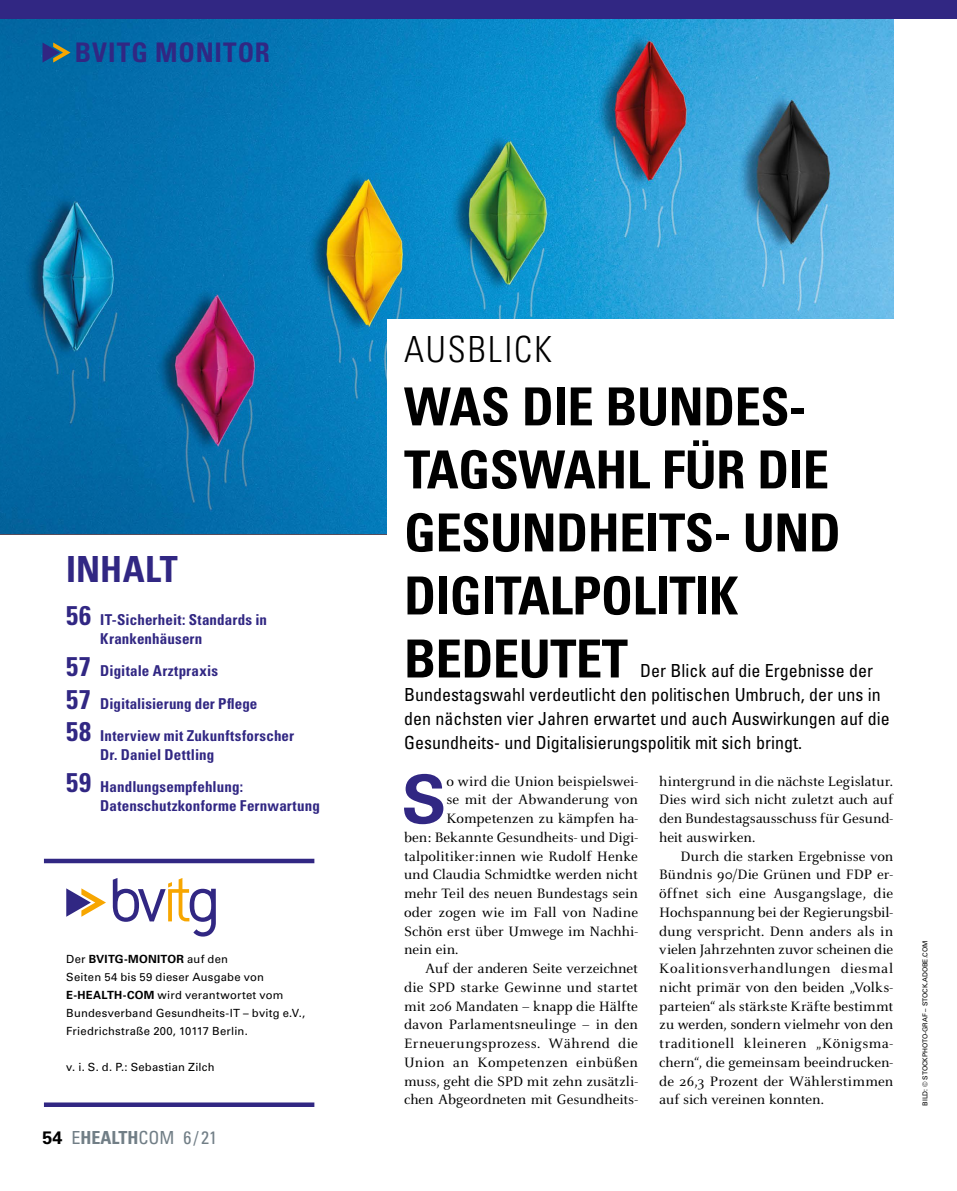
<style>
.page{position:relative;width:957px;height:1191px;background:#fff}
.page>*{position:absolute;margin:0;border:0;box-sizing:border-box;transform-origin:0 0}
.t1{font:700 66.9px "Univers LT Std";color:#312783}
.t2{font:700 condensed 52.5px/63px "Univers LT Std";letter-spacing:-.01em;color:#000}
.t3{font:300 condensed 36px "Univers LT Std";letter-spacing:.055em;color:#000}
.t4{font:700 condensed 36px "Univers LT Std";color:#312783}
.t5{font:700 condensed 27px "Univers LT Std";letter-spacing:.03em;color:#312783}
.t6{font:condensed 18px/24px "Univers LT Std";color:#000}
.t7{font:condensed 18px "Univers LT Std";color:#717e86}
.t8{font:15px/18.8px "Celeste OT";color:#000;text-align:justify}
.t9{font:700 condensed 15px/32.5px "Univers LT Std";letter-spacing:.01em;color:#312783}
.t10{font:15px "Celeste OT";letter-spacing:.02em;color:#000}
.t11{font:11.25px/18px "Univers LT Std";letter-spacing:.02em;color:#000}
.t12{font:6.75px "Univers LT Std";color:#000}
.s1{font-size:27px}
.s2{font-weight:700}
.s3{font-weight:700;font-stretch:normal;color:#000}
</style>
<div class="page">
<div style="left:0;top:0;width:957px;height:19px;background:#312783"></div>
<img style="left:0;top:19px;width:893px;height:514px">
<div style="left:387px;top:319px;width:519px;height:234px;background:#fff"></div>
<svg style="left:43px;top:43px;width:28px;height:20px"></svg>
<svg style="left:66px;top:888px;width:40px;height:28px"></svg>
<svg style="left:113px;top:878px;width:103px;height:58px"></svg>
<div style="left:44px;top:858px;width:270px;height:5px;background:#312783"></div>
<div style="left:44px;top:1102px;width:270px;height:5px;background:#312783"></div>
<h3 class="t5" style="left:75px;top:36px;width:197px">BVITG MONITOR</h3>
<h3 class="t4" style="left:66px;top:547px;width:113px">INHALT</h3>
<p class="t9" style="left:100px;top:610px;width:168px;line-height:18.8px;text-indent:-34px"><span class="s1">56</span> IT-Sicherheit: Standards in<br>Krankenhäusern</p>
<p class="t9" style="left:66px;top:654px;width:229px"><span class="s1">57</span> Digitale Arztpraxis<br><span class="s1">57</span> Digitalisierung der Pflege<br><span class="s1">58</span> Interview mit Zukunftsforscher</p>
<p class="t9" style="left:66px;top:738px;width:178px;text-align:center">Dr. Daniel Dettling<br><span class="s1">59</span> Handlungsempfehlung:</p>
<p class="t9" style="left:100px;top:789px;width:221px">Datenschutzkonforme Fernwartung</p>
<p class="t11" style="left:66px;top:949px;width:240px">Der <span class="s2">BVITG-MONITOR</span> auf den<br>Seiten 54 bis 59 dieser Ausgabe von <span class="s2">E-HEALTH-COM</span> wird verantwortet vom Bundesverband Gesundheits-IT – bvitg e.V., Friedrichstraße 200, 10117 Berlin.</p>
<p class="t11" style="left:66px;top:1057px;width:150px">v. i. S. d. P.: Sebastian Zilch</p>
<p class="t7" style="left:43px;top:1126px;width:176px"><span class="s3">54</span> E<span class="s2">HEALTH</span>COM 6 / 21</p>
<h3 class="t3" style="left:404px;top:328px;width:150px">AUSBLICK</h3>
<h2 class="t2" style="left:404px;top:375px;width:438px">WAS DIE BUNDES-<br>TAGSWAHL FÜR DIE<br>GESUNDHEITS- UND<br>DIGITALPOLITIK<br>BEDEUTET</h2>
<p class="t6" style="left:404px;top:659px;width:487px;text-indent:236px">Der Blick auf die Ergebnisse der Bundestagswahl verdeutlicht den politischen Umbruch, der uns in den nächsten vier Jahren erwartet und auch Auswirkungen auf die Gesundheits- und Digitalisierungspolitik mit sich bringt.</p>
<h1 class="t1" style="left:402px;top:760px;width:46px">S</h1>
<p class="t8" style="left:446px;top:771px;width:193px">o wird die Union beispielswei-</p>
<p class="t8" style="left:446px;top:790px;width:193px">se mit der Abwanderung von</p>
<p class="t8" style="left:446px;top:809px;width:193px">Kompetenzen zu kämpfen ha-</p>
<p class="t8" style="left:404px;top:827px;width:235px">ben: Bekannte Gesundheits- und Digi-</p>
<p class="t8" style="left:404px;top:846px;width:235px">talpolitiker:innen wie Rudolf Henke</p>
<p class="t8" style="left:404px;top:865px;width:235px">und Claudia Schmidtke werden nicht</p>
<p class="t8" style="left:404px;top:884px;width:235px">mehr Teil des neuen Bundestags sein</p>
<p class="t8" style="left:404px;top:902px;width:235px">oder zogen wie im Fall von Nadine</p>
<p class="t8" style="left:404px;top:921px;width:235px">Schön erst über Umwege im Nachhi-</p>
<p class="t8" style="left:404px;top:940px;width:56px">nein ein.</p>
<p class="t8" style="left:425px;top:959px;width:214px">Auf der anderen Seite verzeichnet</p>
<p class="t8" style="left:404px;top:977px;width:235px">die SPD starke Gewinne und startet</p>
<p class="t8" style="left:404px;top:996px;width:235px">mit 206 Mandaten – knapp die Hälfte</p>
<p class="t8" style="left:404px;top:1015px;width:235px">davon Parlamentsneulinge – in den</p>
<p class="t10" style="left:404px;top:1034px;width:235px">Erneuerungsprozess. Während die</p>
<p class="t8" style="left:404px;top:1052px;width:235px">Union an Kompetenzen einbüßen</p>
<p class="t8" style="left:404px;top:1071px;width:235px">muss, geht die SPD mit zehn zusätzli-</p>
<p class="t8" style="left:404px;top:1090px;width:235px">chen Abgeordneten mit Gesundheits-</p>
<p class="t8" style="left:659px;top:771px;width:235px">hintergrund in die nächste Legislatur.<br>Dies wird sich nicht zuletzt auch auf den Bundestagsausschuss für Gesund&shy;heit auswirken.</p>
<p class="t8" style="left:659px;top:846px;width:235px;text-indent:21px">Durch die starken Ergebnisse von Bündnis 90/Die Grünen und FDP er&shy;öffnet sich eine Ausgangslage, die Hochspannung bei der Regierungsbil&shy;dung verspricht. Denn anders als in vielen Jahrzehnten zuvor scheinen die Koalitionsverhandlungen diesmal nicht primär von den beiden „Volks&shy;parteien“ als stärkste Kräfte bestimmt zu werden, sondern vielmehr von den traditionell kleineren „Königsma&shy;chern“, die gemeinsam beeindrucken&shy;de 26,3 Prozent der Wählerstimmen auf sich vereinen konnten.</p>
<p class="t12" style="left:921px;top:1105px;width:167px;rotate:-90deg">BILD: © STOCKPHOTO-GRAF – STOCK.ADOBE.COM</p>
</div>
